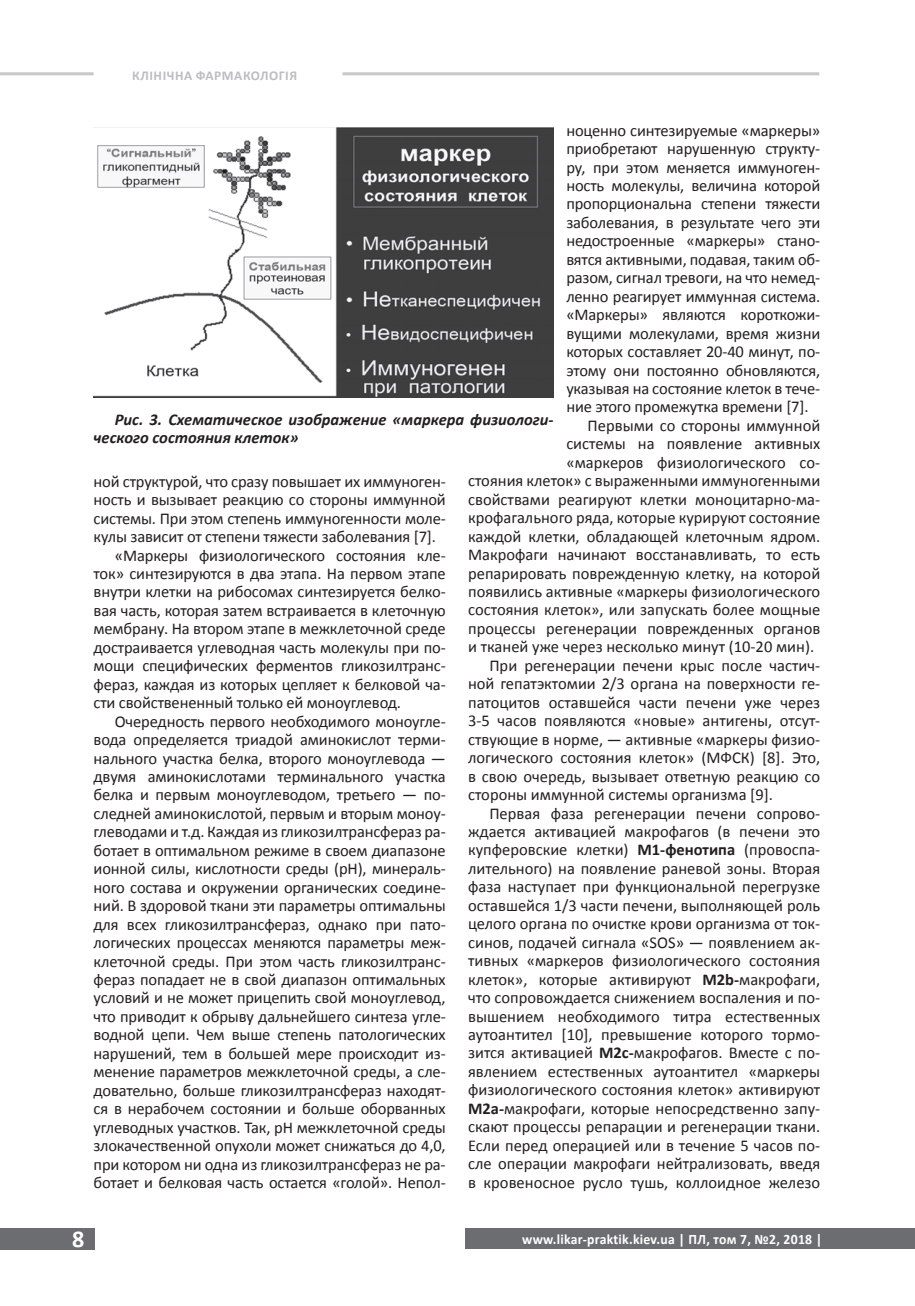
<style>
.page{position:relative;width:915px;height:1306px;background:#fff}
.page>*{position:absolute;margin:0;border:0;box-sizing:border-box;transform-origin:0 0}
.t1{font:700 24.15px "Calibri";color:#fff}
.t2{font:16.5px "Calibri";letter-spacing:-.01em;color:#231f20}
.t3{font:italic 700 16.5px/18px "Calibri";color:#231f20}
.t4{font:700 14.4px "Calibri";letter-spacing:.02em;color:#fff;scale:.95 1}
.t5{font:700 13.5px "Calibri";letter-spacing:.04em;color:#bcbdc0}
.s1{font-weight:700}
</style>
<div class="page">
<div style="left:465px;top:1228px;width:449px;height:20px;background:#6c6d70"></div>
<div style="left:0;top:1228px;width:95px;height:21px;background:#6c6d70"></div>
<hr style="left:342px;top:72px;width:477px;height:3px;background:#939598">
<hr style="left:0;top:72px;width:94px;height:3px;background:#939598">
<img style="left:94px;top:128px;width:459px;height:270px">
<p class="t5" style="left:132px;top:67px;width:166px">КЛІНІЧНА ФАРМАКОЛОГІЯ</p>
<p class="t2" style="left:566px;top:120px;width:255px">ноценно синтезируемые «маркеры»</p>
<p class="t2" style="left:566px;top:138px;width:255px">приобретают нарушенную структу-</p>
<p class="t2" style="left:566px;top:157px;width:255px">ру, при этом меняется иммуноген-</p>
<p class="t2" style="left:566px;top:175px;width:255px">ность молекулы, величина которой</p>
<p class="t2" style="left:566px;top:193px;width:255px">пропорциональна степени тяжести</p>
<p class="t2" style="left:566px;top:212px;width:255px">заболевания, в результате чего эти</p>
<p class="t2" style="left:566px;top:230px;width:255px">недостроенные «маркеры» стано-</p>
<p class="t2" style="left:566px;top:249px;width:255px">вятся активными, подавая, таким об-</p>
<p class="t2" style="left:566px;top:267px;width:255px">разом, сигнал тревоги, на что немед-</p>
<p class="t2" style="left:566px;top:286px;width:255px">ленно реагирует иммунная система.</p>
<p class="t2" style="left:566px;top:304px;width:255px">«Маркеры» являются короткожи-</p>
<p class="t2" style="left:566px;top:323px;width:255px">вущими молекулами, время жизни</p>
<p class="t2" style="left:566px;top:341px;width:255px">которых составляет 20-40 минут, по-</p>
<p class="t2" style="left:566px;top:359px;width:255px">этому они постоянно обновляются,</p>
<p class="t2" style="left:566px;top:378px;width:255px">указывая на состояние клеток в тече-</p>
<p class="t2" style="left:566px;top:396px;width:243px">ние этого промежутка времени [7].</p>
<p class="t2" style="left:587px;top:415px;width:234px">Первыми со стороны иммунной</p>
<p class="t2" style="left:566px;top:433px;width:255px">системы на появление активных</p>
<p class="t2" style="left:566px;top:452px;width:255px">«маркеров физиологического со-</p>
<p class="t2" style="left:468px;top:470px;width:353px">стояния клеток» с выраженными иммуногенными</p>
<p class="t2" style="left:468px;top:489px;width:353px">свойствами реагируют клетки моноцитарно-ма-</p>
<p class="t2" style="left:468px;top:507px;width:353px">крофагального ряда, которые курируют состояние</p>
<p class="t2" style="left:468px;top:525px;width:353px">каждой клетки, обладающей клеточным ядром.</p>
<p class="t2" style="left:468px;top:544px;width:353px">Макрофаги начинают восстанавливать, то есть</p>
<p class="t2" style="left:468px;top:562px;width:353px">репарировать поврежденную клетку, на которой</p>
<p class="t2" style="left:468px;top:581px;width:353px">появились активные «маркеры физиологического</p>
<p class="t2" style="left:468px;top:599px;width:353px">состояния клеток», или запускать более мощные</p>
<p class="t2" style="left:468px;top:618px;width:353px">процессы регенерации поврежденных органов</p>
<p class="t2" style="left:468px;top:636px;width:347px">и тканей уже через несколько минут (10-20 мин).</p>
<p class="t2" style="left:489px;top:655px;width:332px">При регенерации печени крыс после частич-</p>
<p class="t2" style="left:468px;top:673px;width:353px">ной гепатэктомии 2/3 органа на поверхности ге-</p>
<p class="t2" style="left:468px;top:692px;width:353px">патоцитов оставшейся части печени уже через</p>
<p class="t2" style="left:468px;top:710px;width:353px">3-5 часов появляются «новые» антигены, отсут-</p>
<p class="t2" style="left:468px;top:728px;width:352px">ствующие в норме, — активные «маркеры физио-</p>
<p class="t2" style="left:468px;top:747px;width:353px">логического состояния клеток» (МФСК) [8]. Это,</p>
<p class="t2" style="left:468px;top:765px;width:353px">в свою очередь, вызывает ответную реакцию со</p>
<p class="t2" style="left:468px;top:784px;width:306px">стороны иммунной системы организма [9].</p>
<p class="t2" style="left:489px;top:802px;width:332px">Первая фаза регенерации печени сопрово-</p>
<p class="t2" style="left:468px;top:821px;width:353px">ждается активацией макрофагов (в печени это</p>
<p class="t2" style="left:468px;top:839px;width:353px">купферовские клетки) <span class="s1">М1-фенотипа</span> (провоспа-</p>
<p class="t2" style="left:468px;top:858px;width:353px">лительного) на появление раневой зоны. Вторая</p>
<p class="t2" style="left:468px;top:876px;width:353px">фаза наступает при функциональной перегрузке</p>
<p class="t2" style="left:468px;top:894px;width:353px">оставшейся 1/3 части печени, выполняющей роль</p>
<p class="t2" style="left:468px;top:913px;width:353px">целого органа по очистке крови организма от ток-</p>
<p class="t2" style="left:468px;top:931px;width:353px">синов, подачей сигнала «SOS» — появлением ак-</p>
<p class="t2" style="left:468px;top:950px;width:353px">тивных «маркеров физиологического состояния</p>
<p class="t2" style="left:468px;top:968px;width:353px">клеток», которые активируют <span class="s1">М2b-</span>макрофаги,</p>
<p class="t2" style="left:468px;top:987px;width:353px">что сопровождается снижением воспаления и по-</p>
<p class="t2" style="left:468px;top:1005px;width:353px">вышением необходимого титра естественных</p>
<p class="t2" style="left:468px;top:1024px;width:353px">аутоантител [10], превышение которого тормо-</p>
<p class="t2" style="left:468px;top:1042px;width:353px">зится активацией <span class="s1">М2с-</span>макрофагов. Вместе с по-</p>
<p class="t2" style="left:468px;top:1060px;width:353px">явлением естественных аутоантител «маркеры</p>
<p class="t2" style="left:468px;top:1079px;width:353px">физиологического состояния клеток» активируют</p>
<p class="t2" style="left:468px;top:1097px;width:353px"><span class="s1">М2а-</span>макрофаги, которые непосредственно запу-</p>
<p class="t2" style="left:468px;top:1116px;width:353px">скают процессы репарации и регенерации ткани.</p>
<p class="t2" style="left:468px;top:1134px;width:353px">Если перед операцией или в течение 5 часов по-</p>
<p class="t2" style="left:468px;top:1153px;width:353px">сле операции макрофаги нейтрализовать, введя</p>
<p class="t2" style="left:468px;top:1171px;width:353px">в кровеносное русло тушь, коллоидное железо</p>
<p class="t3" style="left:93px;top:410px;width:461px;text-indent:21px">Рис. 3. Схематическое изображение «маркера физиологи&shy;ческого состояния клеток»</p>
<p class="t2" style="left:94px;top:471px;width:353px">ной структурой, что сразу повышает их иммуноген-</p>
<p class="t2" style="left:94px;top:489px;width:353px">ность и вызывает реакцию со стороны иммунной</p>
<p class="t2" style="left:94px;top:507px;width:353px">системы. При этом степень иммуногенности моле-</p>
<p class="t2" style="left:94px;top:526px;width:344px">кулы зависит от степени тяжести заболевания [7].</p>
<p class="t2" style="left:115px;top:544px;width:332px">«Маркеры физиологического состояния кле-</p>
<p class="t2" style="left:94px;top:563px;width:353px">ток» синтезируются в два этапа. На первом этапе</p>
<p class="t2" style="left:94px;top:581px;width:353px">внутри клетки на рибосомах синтезируется белко-</p>
<p class="t2" style="left:94px;top:600px;width:353px">вая часть, которая затем встраивается в клеточную</p>
<p class="t2" style="left:94px;top:618px;width:353px">мембрану. На втором этапе в межклеточной среде</p>
<p class="t2" style="left:94px;top:637px;width:353px">достраивается углеводная часть молекулы при по-</p>
<p class="t2" style="left:94px;top:655px;width:353px">мощи специфических ферментов гликозилтранс-</p>
<p class="t2" style="left:94px;top:673px;width:353px">фераз, каждая из которых цепляет к белковой ча-</p>
<p class="t2" style="left:94px;top:692px;width:309px">сти свойствененный только ей моноуглевод.</p>
<p class="t2" style="left:115px;top:710px;width:332px">Очередность первого необходимого моноугле-</p>
<p class="t2" style="left:94px;top:729px;width:353px">вода определяется триадой аминокислот терми-</p>
<p class="t2" style="left:94px;top:747px;width:353px">нального участка белка, второго моноуглевода —</p>
<p class="t2" style="left:94px;top:766px;width:353px">двумя аминокислотами терминального участка</p>
<p class="t2" style="left:94px;top:784px;width:353px">белка и первым моноуглеводом, третьего — по-</p>
<p class="t2" style="left:94px;top:803px;width:353px">следней аминокислотой, первым и вторым моноу-</p>
<p class="t2" style="left:94px;top:821px;width:353px">глеводами и т.д. Каждая из гликозилтрансфераз ра-</p>
<p class="t2" style="left:94px;top:840px;width:353px">ботает в оптимальном режиме в своем диапазоне</p>
<p class="t2" style="left:94px;top:858px;width:353px">ионной силы, кислотности среды (рН), минераль-</p>
<p class="t2" style="left:94px;top:876px;width:353px">ного состава и окружении органических соедине-</p>
<p class="t2" style="left:94px;top:895px;width:353px">ний. В здоровой ткани эти параметры оптимальны</p>
<p class="t2" style="left:94px;top:913px;width:353px">для всех гликозилтрансфераз, однако при пато-</p>
<p class="t2" style="left:94px;top:932px;width:353px">логических процессах меняются параметры меж-</p>
<p class="t2" style="left:94px;top:950px;width:353px">клеточной среды. При этом часть гликозилтранс-</p>
<p class="t2" style="left:94px;top:969px;width:353px">фераз попадает не в свой диапазон оптимальных</p>
<p class="t2" style="left:94px;top:987px;width:353px">условий и не может прицепить свой моноуглевод,</p>
<p class="t2" style="left:93px;top:1006px;width:353px">что приводит к обрыву дальнейшего синтеза угле-</p>
<p class="t2" style="left:93px;top:1024px;width:353px">водной цепи. Чем выше степень патологических</p>
<p class="t2" style="left:93px;top:1042px;width:353px">нарушений, тем в большей мере происходит из-</p>
<p class="t2" style="left:93px;top:1061px;width:353px">менение параметров межклеточной среды, а сле-</p>
<p class="t2" style="left:93px;top:1079px;width:353px">довательно, больше гликозилтрансфераз находят-</p>
<p class="t2" style="left:93px;top:1098px;width:353px">ся в нерабочем состоянии и больше оборванных</p>
<p class="t2" style="left:93px;top:1116px;width:353px">углеводных участков. Так, рН межклеточной среды</p>
<p class="t2" style="left:93px;top:1135px;width:353px">злокачественной опухоли может снижаться до 4,0,</p>
<p class="t2" style="left:93px;top:1153px;width:353px">при котором ни одна из гликозилтрансфераз не ра-</p>
<p class="t2" style="left:93px;top:1172px;width:353px">ботает и белковая часть остается «голой». Непол-</p>
<h1 class="t1" style="left:72px;top:1223px;width:14px">8</h1>
<p class="t4" style="left:522px;top:1229px;width:317px">www.likar-praktik.kiev.ua | ПЛ, том 7, №2, 2018 |</p>
</div>
